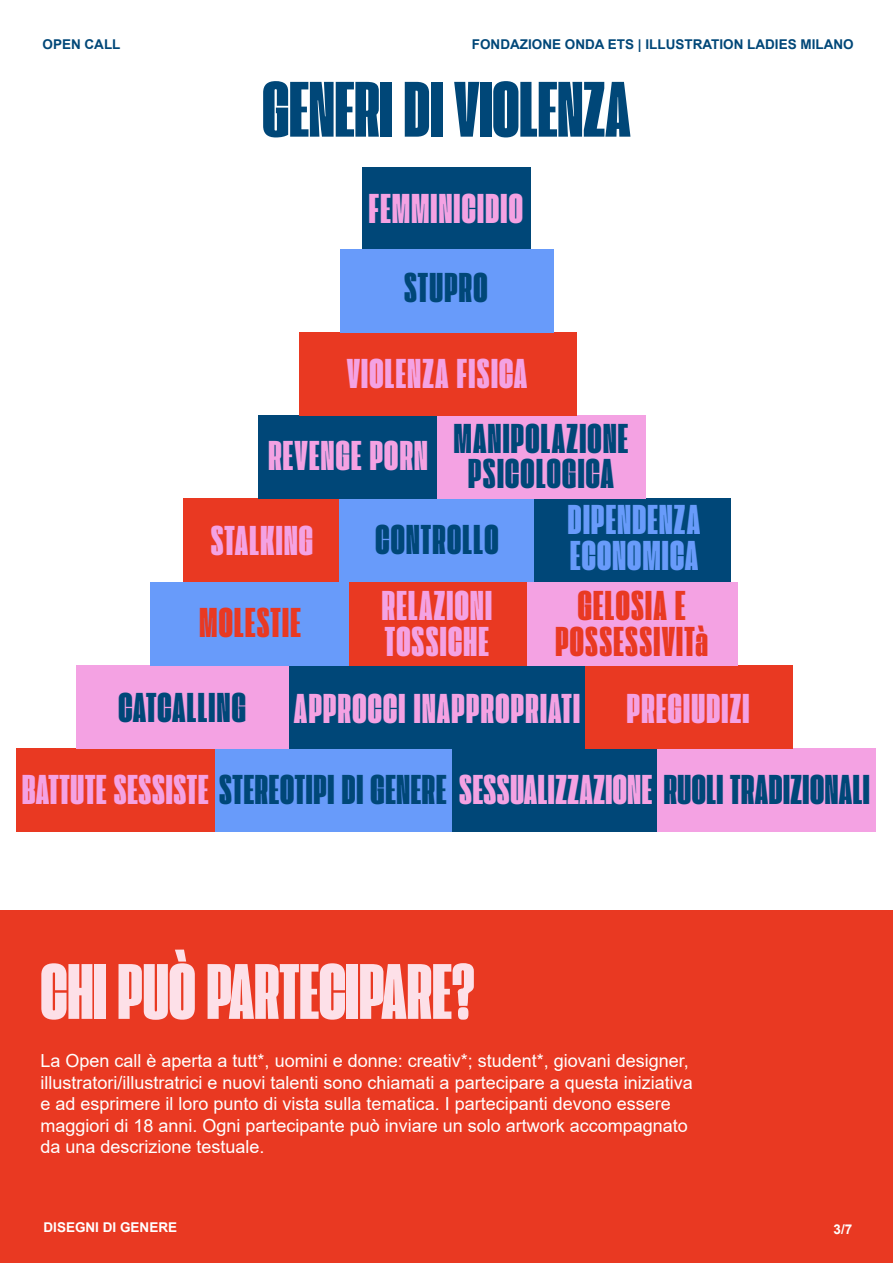
<style>
.page{position:relative;width:893px;height:1263px;background:#fff}
.page>*{position:absolute;margin:0;border:0;box-sizing:border-box;transform-origin:0 0}
.t1{font:82.5px "Extenda 40 Hecto";color:#fde0e8}
.t2{font:82.5px "Extenda 40 Hecto";color:#004778}
.t3{font:43.35px/35.4px "Extenda 40 Hecto";letter-spacing:.02em;color:#004778}
.t4{font:43.35px/35.4px "Extenda 40 Hecto";letter-spacing:.03em;color:#f4a2e3}
.t5{font:43.35px/35.4px "Extenda 40 Hecto";letter-spacing:.03em;color:#e93922;text-align:center}
.t6{font:43.35px/35.4px "Extenda 40 Hecto";letter-spacing:.03em;color:#689bfa}
.t7{font:18px/21.6px "Arial";color:#fff}
.t8{font:700 13.5px "Arial";color:#004778}
.t9{font:700 13.5px "Arial";color:#fff}
.s1{color:#f4a2e3}
.s2{color:#004778}
</style>
<div class="page">
<div style="left:0;top:888px;width:893px;height:375px;background:#e93922"></div>
<div style="left:0;top:0;width:893px;height:910px;background:#fff"></div>
<div style="left:362px;top:167px;width:169px;height:83px;background:#004778"></div>
<div style="left:17px;top:749px;width:198px;height:83px;background:#e93922"></div>
<div style="left:215px;top:749px;width:237px;height:83px;background:#689bfa"></div>
<div style="left:452px;top:749px;width:208px;height:83px;background:#004778"></div>
<div style="left:658px;top:749px;width:218px;height:83px;background:#f4a2e3"></div>
<div style="left:76px;top:665px;width:213px;height:84px;background:#f4a2e3"></div>
<div style="left:289px;top:665px;width:297px;height:84px;background:#004778"></div>
<div style="left:585px;top:665px;width:207px;height:84px;background:#e93922"></div>
<div style="left:151px;top:582px;width:198px;height:83px;background:#689bfa"></div>
<div style="left:349px;top:582px;width:177px;height:83px;background:#e93922"></div>
<div style="left:527px;top:582px;width:211px;height:83px;background:#f4a2e3"></div>
<div style="left:183px;top:499px;width:159px;height:83px;background:#e93922"></div>
<div style="left:339px;top:499px;width:197px;height:83px;background:#689bfa"></div>
<div style="left:534px;top:499px;width:197px;height:83px;background:#004778"></div>
<div style="left:258px;top:415px;width:181px;height:84px;background:#004778"></div>
<div style="left:438px;top:415px;width:208px;height:84px;background:#f4a2e3"></div>
<div style="left:299px;top:332px;width:278px;height:83px;background:#e93922"></div>
<div style="left:340px;top:249px;width:213px;height:83px;background:#689bfa"></div>
<p class="t8" style="left:43px;top:35px;width:80px">OPEN CALL</p>
<p class="t8" style="left:472px;top:35px;width:383px">FONDAZIONE ONDA ETS | ILLUSTRATION LADIES MILANO</p>
<h1 class="t2" style="left:262px;top:54px;width:370px">GENERI DI VIOLENZA</h1>
<h2 class="t4" style="left:369px;top:193px;width:156px">FEMMINICIDIO</h2>
<h2 class="t3" style="left:404px;top:271px;width:85px">STUPRO</h2>
<h2 class="t4" style="left:347px;top:357px;width:182px">VIOLENZA FISICA</h2>
<h2 class="t3" style="left:468px;top:423px;width:161px;text-indent:-200px"><span class="s1">REVENGE PORN</span> MANIPOLAZIONE<br>PSICOLOGICA</h2>
<h2 class="t4" style="left:211px;top:524px;width:104px">STALKING</h2>
<h2 class="t3" style="left:375px;top:524px;width:125px">CONTROLLO</h2>
<h2 class="t6" style="left:568px;top:504px;width:134px">DIPENDENZA<br>ECONOMICA</h2>
<h2 class="t5" style="left:200px;top:607px;width:103px">MOLESTIE</h2>
<h2 class="t4" style="left:382px;top:590px;width:112px">RELAZIONI<br>TOSSICHE</h2>
<h2 class="t5" style="left:555px;top:590px;width:154px">GELOSIA E<br>POSSESSIVITà</h2>
<h2 class="t4" style="left:118px;top:693px;width:632px"><span class="s2">CATCALLING</span> APPROCCI INAPPROPRIATI PREGIUDIZI</h2>
<h2 class="t3" style="left:22px;top:774px;width:849px"><span class="s1">BATTUTE SESSISTE</span> STEREOTIPI DI GENERE <span class="s1">SESSUALIZZAZIONE</span> RUOLI TRADIZIONALI</h2>
<h1 class="t1" style="left:40px;top:936px;width:436px">CHI PUÒ PARTECIPARE?</h1>
<p class="t7" style="left:40px;top:1050px;width:654px">La Open call è aperta a tutt*, uomini e donne: creativ*; student*, giovani designer, illustratori/illustratrici e nuovi talenti sono chiamati a partecipare a questa iniziativa e ad esprimere il loro punto di vista sulla tematica. I partecipanti devono essere maggiori di 18 anni. Ogni partecipante può inviare un solo artwork accompagnato da una descrizione testuale.</p>
<p class="t9" style="left:44px;top:1218px;width:135px">DISEGNI DI GENERE</p>
<p class="t9" style="left:834px;top:1219px;width:20px">3/7</p>
</div>
